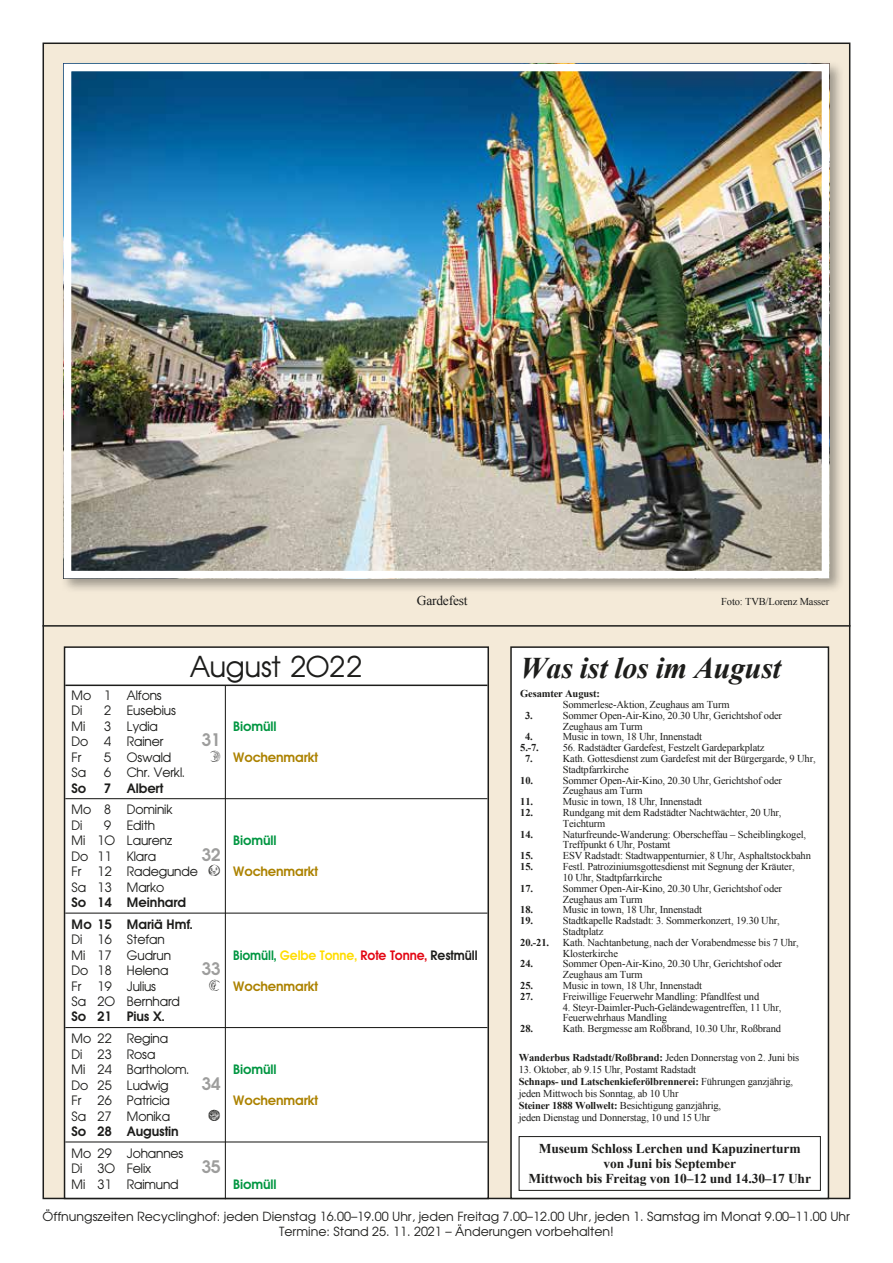
<style>
.page{position:relative;width:893px;height:1263px;background:#fff}
.page>*{position:absolute;margin:0;border:0;box-sizing:border-box;transform-origin:0 0}
.t1{font:italic 700 30px "Times New Roman";letter-spacing:-.01em;color:#1d1d1b}
.t2{font:30px "Avant Garde BQ";letter-spacing:-.01em;color:#1d1d1b}
.t3{font:600 18px "Avant Garde BQ";letter-spacing:-.03em;color:#9d9d9c}
.t4{font:13.5px/15.5px "Avant Garde BQ";letter-spacing:-.01em;color:#1d1d1b}
.t5{font:700 13.5px/15px "Times New Roman";letter-spacing:-.01em;color:#1d1d1b;text-align:center}
.t6{font:600 13.5px/21.8px "Avant Garde BQ";letter-spacing:-.01em;color:#1d1d1b}
.t7{font:600 13.5px "Avant Garde BQ";letter-spacing:-.01em;color:#ac8200}
.t8{font:600 13.5px "Avant Garde BQ";letter-spacing:-.01em;color:#fd0;scale:.94 1}
.t9{font:600 13.5px "Avant Garde BQ";letter-spacing:-.01em;color:#009641}
.t10{font:13.5px "Times New Roman";letter-spacing:-.015em;color:#1d1d1b}
.t11{font:12.6px/15.5px "Avant Garde";color:#1d1d1b;text-align:center}
.t12{font:10.5px/10.8px "Times New Roman";letter-spacing:-.015em;color:#1d1d1b}
.t13{font:700 10.5px "Times New Roman";letter-spacing:-.015em;color:#1d1d1b}
.s1{color:#009641}
.s2{color:#e30613}
.s3{color:#1d1d1b}
.s4{font-weight:400}
.s5{font-weight:700}
</style>
<div class="page">
<div style="left:43px;top:43px;width:807px;height:1156px;background:#f4ead8;border:2px solid #1d1d1b"></div>
<div style="left:511px;top:647px;width:317px;height:551px;background:#fff"></div>
<div style="left:510px;top:646px;width:319px;height:553px;border:2px solid #1d1d1b"></div>
<hr style="left:43px;top:625px;width:807px;height:2px;background:#1d1d1b">
<div style="left:65px;top:647px;width:423px;height:551px;background:#fff"></div>
<hr style="left:65px;top:684px;width:422px;height:2px;background:#1d1d1b">
<hr style="left:65px;top:798px;width:422px;height:1px;background:#1d1d1b">
<hr style="left:65px;top:912px;width:422px;height:2px;background:#1d1d1b">
<hr style="left:65px;top:1027px;width:422px;height:1px;background:#1d1d1b">
<hr style="left:65px;top:1141px;width:422px;height:1px;background:#1d1d1b">
<div style="left:64px;top:646px;width:425px;height:553px;border:2px solid #1d1d1b"></div>
<hr style="left:225px;top:685px;width:1px;height:514px;background:#1d1d1b">
<div style="left:60px;top:60px;width:784px;height:534px;background:#1d1d1b;opacity:.4"></div>
<img style="left:73px;top:73px;width:747px;height:496px">
<div style="left:64px;top:64px;width:765px;height:514px;border:8px solid #fff"></div>
<div style="left:519px;top:1136px;width:302px;height:55px;border:1px solid #1d1d1b"></div>
<p class="t4" style="left:72px;top:688px;width:92px">Mo 1 Alfons<br>Di</p>
<p class="t4" style="left:104px;top:703px;width:74px">2 Eusebius</p>
<h1 class="t2" style="left:190px;top:650px;width:174px">August 2022</h1>
<p class="t4" style="left:72px;top:719px;width:15px">Mi</p>
<p class="t4" style="left:104px;top:719px;width:56px">3 Lydia</p>
<p class="t9" style="left:233px;top:718px;width:45px">Biomüll</p>
<p class="t4" style="left:72px;top:734px;width:93px">Do 4 Rainer</p>
<h2 class="t3" style="left:201px;top:729px;width:21px">31</h2>
<p class="t4" style="left:72px;top:750px;width:11px">Fr</p>
<p class="t4" style="left:104px;top:750px;width:69px">5 Oswald</p>
<p class="t7" style="left:233px;top:749px;width:86px">Wochenmarkt</p>
<p class="t4" style="left:72px;top:765px;width:16px">Sa</p>
<p class="t4" style="left:104px;top:765px;width:82px">6 Chr. Verkl.</p>
<p class="t6" style="left:72px;top:777px;width:16px">So</p>
<p class="t6" style="left:104px;top:777px;width:61px">7 Albert</p>
<p class="t4" style="left:72px;top:802px;width:102px">Mo 8 Dominik<br>Di</p>
<p class="t4" style="left:72px;top:818px;width:102px;text-indent:32px">9 Edith<br>Mi 10 Laurenz</p>
<p class="t9" style="left:233px;top:833px;width:45px">Biomüll</p>
<p class="t10" style="left:417px;top:591px;width:52px">Gardefest</p>
<p class="t4" style="left:72px;top:849px;width:86px">Do 11 Klara</p>
<h2 class="t3" style="left:201px;top:844px;width:21px">32</h2>
<p class="t4" style="left:72px;top:864px;width:128px">Fr 12 Radegunde</p>
<p class="t7" style="left:233px;top:864px;width:86px">Wochenmarkt</p>
<p class="t4" style="left:72px;top:880px;width:94px">Sa 13 Marko</p>
<p class="t6" style="left:72px;top:892px;width:123px">So 14 Meinhard<br>Mo 15 Mariä Hmf.</p>
<p class="t4" style="left:72px;top:932px;width:101px">Di 16 Stefan<br>Mi 17 Gudrun</p>
<p class="t8" style="left:233px;top:947px;width:261px"><span class="s1">Biomüll,</span> Gelbe Tonne, <span class="s2">Rote Tonne,</span> <span class="s3">Restmüll</span></p>
<p class="t4" style="left:72px;top:963px;width:98px">Do 18 Helena</p>
<h2 class="t3" style="left:201px;top:958px;width:21px">33</h2>
<p class="t4" style="left:72px;top:979px;width:86px">Fr 19 Julius</p>
<p class="t7" style="left:233px;top:978px;width:86px">Wochenmarkt</p>
<p class="t4" style="left:72px;top:994px;width:110px">Sa 20 Bernhard</p>
<p class="t6" style="left:72px;top:1006px;width:95px">So 21 Pius X.</p>
<p class="t4" style="left:72px;top:1031px;width:119px">Mo 22 Regina<br>Di 23 Rosa<br>Mi 24 Bartholom.</p>
<p class="t9" style="left:233px;top:1061px;width:45px">Biomüll</p>
<p class="t4" style="left:72px;top:1077px;width:99px">Do 25 Ludwig</p>
<h2 class="t3" style="left:201px;top:1073px;width:21px">34</h2>
<p class="t4" style="left:72px;top:1093px;width:100px">Fr 26 Patricia</p>
<p class="t7" style="left:233px;top:1092px;width:86px">Wochenmarkt</p>
<p class="t4" style="left:72px;top:1108px;width:100px">Sa 27 Monika</p>
<p class="t6" style="left:72px;top:1120px;width:109px">So 28 Augustin</p>
<p class="t4" style="left:72px;top:1146px;width:113px">Mo 29 Johannes<br>Di 30 Felix</p>
<h2 class="t3" style="left:201px;top:1156px;width:21px">35</h2>
<p class="t4" style="left:72px;top:1176px;width:109px">Mi 31 Raimund</p>
<p class="t9" style="left:233px;top:1176px;width:45px">Biomüll</p>
<p class="t12" style="left:721px;top:596px;width:109px">Foto: TVB/Lorenz Masser</p>
<h1 class="t1" style="left:520px;top:647px;width:262px">Was ist los im August</h1>
<p class="t13" style="left:520px;top:686px;width:81px">Gesamter August:</p>
<p class="t12" style="left:563px;top:699px;width:168px">Sommerlese-Aktion, Zeughaus am Turm</p>
<p class="t13" style="left:525px;top:708px;width:9px">3.</p>
<p class="t12" style="left:563px;top:710px;width:221px">Sommer Open-Air-Kino, 20.30 Uhr, Gerichtshof oder<br>Zeughaus am Turm</p>
<p class="t13" style="left:525px;top:730px;width:9px">4.</p>
<p class="t12" style="left:563px;top:731px;width:141px">Music in town, 18 Uhr, Innenstadt</p>
<p class="t13" style="left:520px;top:740px;width:20px">5.-7.</p>
<p class="t12" style="left:563px;top:742px;width:203px">56. Radstädter Gardefest, Festzelt Gardeparkplatz</p>
<p class="t13" style="left:525px;top:751px;width:9px">7.</p>
<p class="t12" style="left:563px;top:753px;width:254px">Kath. Gottesdienst zum Gardefest mit der Bürgergarde, 9 Uhr,<br>Stadtpfarrkirche</p>
<p class="t13" style="left:520px;top:773px;width:14px">10.</p>
<p class="t12" style="left:563px;top:774px;width:221px">Sommer Open-Air-Kino, 20.30 Uhr, Gerichtshof oder<br>Zeughaus am Turm</p>
<p class="t13" style="left:520px;top:794px;width:14px">11.</p>
<p class="t12" style="left:563px;top:796px;width:141px">Music in town, 18 Uhr, Innenstadt</p>
<p class="t13" style="left:520px;top:805px;width:14px">12.</p>
<p class="t12" style="left:563px;top:807px;width:220px">Rundgang mit dem Radstädter Nachtwächter, 20 Uhr,<br>Teichturm</p>
<p class="t13" style="left:520px;top:827px;width:14px">14.</p>
<p class="t12" style="left:563px;top:828px;width:245px">Naturfreunde-Wanderung: Oberscheffau – Scheiblingkogel,<br>Treffpunkt 6 Uhr, Postamt</p>
<p class="t13" style="left:520px;top:848px;width:14px">15.</p>
<p class="t12" style="left:563px;top:850px;width:250px">ESV Radstadt: Stadtwappenturnier, 8 Uhr, Asphaltstockbahn</p>
<p class="t13" style="left:520px;top:859px;width:14px">15.</p>
<p class="t12" style="left:563px;top:861px;width:233px">Festl. Patroziniumsgottesdienst mit Segnung der Kräuter,<br>10 Uhr, Stadtpfarrkirche</p>
<p class="t13" style="left:520px;top:881px;width:14px">17.</p>
<p class="t12" style="left:563px;top:883px;width:221px">Sommer Open-Air-Kino, 20.30 Uhr, Gerichtshof oder<br>Zeughaus am Turm</p>
<p class="t13" style="left:520px;top:902px;width:14px">18.</p>
<p class="t12" style="left:563px;top:904px;width:141px">Music in town, 18 Uhr, Innenstadt</p>
<p class="t13" style="left:520px;top:913px;width:14px">19.</p>
<p class="t12" style="left:563px;top:915px;width:218px">Stadtkapelle Radstadt: 3. Sommerkonzert, 19.30 Uhr,<br>Stadtplatz</p>
<p class="t13" style="left:520px;top:935px;width:30px">20.-21.</p>
<p class="t12" style="left:563px;top:937px;width:238px">Kath. Nachtanbetung, nach der Vorabendmesse bis 7 Uhr,<br>Klosterkirche</p>
<p class="t13" style="left:520px;top:956px;width:14px">24.</p>
<p class="t12" style="left:563px;top:958px;width:221px">Sommer Open-Air-Kino, 20.30 Uhr, Gerichtshof oder<br>Zeughaus am Turm</p>
<p class="t13" style="left:520px;top:978px;width:14px">25.</p>
<p class="t12" style="left:563px;top:980px;width:141px">Music in town, 18 Uhr, Innenstadt</p>
<p class="t13" style="left:520px;top:989px;width:14px">27.</p>
<p class="t12" style="left:563px;top:991px;width:198px">Freiwillige Feuerwehr Mandling: Pfandlfest und</p>
<p class="t12" style="left:563px;top:1001px;width:220px">4. Steyr-Daimler-Puch-Geländewagentreffen, 11 Uhr,<br>Feuerwehrhaus Mandling</p>
<p class="t13" style="left:520px;top:1021px;width:14px">28.</p>
<p class="t12" style="left:563px;top:1023px;width:220px">Kath. Bergmesse am Roßbrand, 10.30 Uhr, Roßbrand</p>
<p class="t13" style="left:519px;top:1051px;width:282px">Wanderbus Radstadt/Roßbrand: <span class="s4">Jeden Donnerstag von 2. Juni bis</span></p>
<p class="t12" style="left:519px;top:1064px;width:276px;line-height:12px">13. Oktober, ab 9.15 Uhr, Postamt Radstadt<br><span class="s5">Schnaps- und Latschenkieferölbrennerei:</span> Führungen ganzjährig, jeden Mittwoch bis Sonntag, ab 10 Uhr<br><span class="s5">Steiner 1888 Wollwelt:</span> Besichtigung ganzjährig,<br>jeden Dienstag und Donnerstag, 10 und 15 Uhr</p>
<p class="t5" style="left:528px;top:1140px;width:284px">Museum Schloss Lerchen und Kapuzinerturm von Juni bis September<br>Mittwoch bis Freitag von 10–12 und 14.30–17 Uhr</p>
<p class="t11" style="left:43px;top:1208px;width:809px">Öffnungszeiten Recyclinghof: jeden Dienstag 16.00–19.00 Uhr, jeden Freitag 7.00–12.00 Uhr, jeden 1. Samstag im Monat 9.00–11.00 Uhr<br>Termine: Stand 25. 11. 2021 – Änderungen vorbehalten!</p>
</div>
